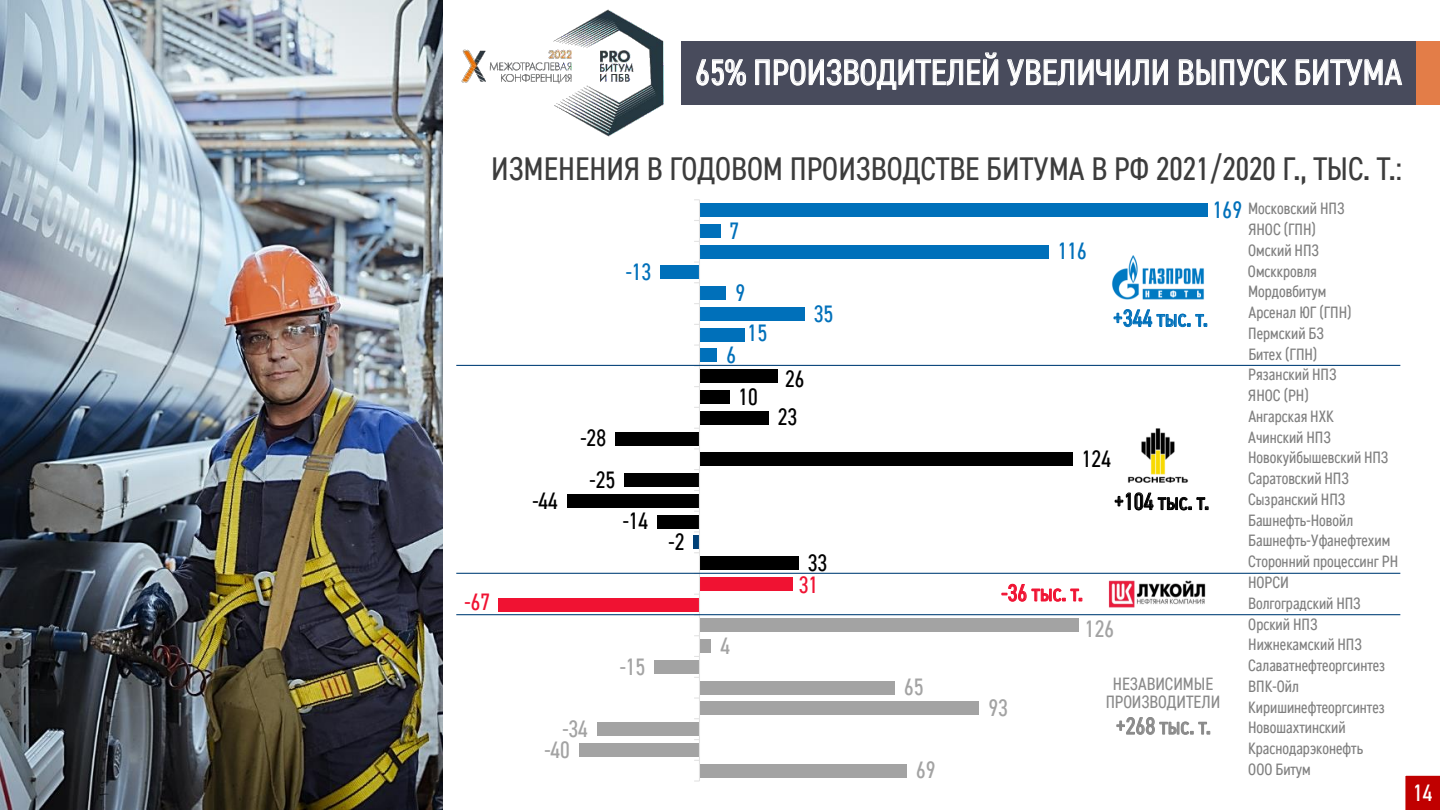
<style>
.page{position:relative;width:1440px;height:810px;background:#fff}
.page>*{position:absolute;margin:0;border:0;box-sizing:border-box;transform-origin:0 0}
.t1{font:36px "GPN DIN Condensed";color:#fff}
.t2{font:33px "GPN DIN Condensed";color:#3c3c3c}
.t3{font:24px/22.2px "GPN DIN Condensed";color:#000;text-align:center}
.t4{font:24px "GPN DIN Condensed";letter-spacing:.005em;color:#0070ba}
.t5{font:24px/20.9px "GPN DIN Condensed";color:#a3a3a3}
.t6{font:24px "GPN DIN Condensed";letter-spacing:.01em;color:#f01232}
.t7{font:24px "GPN DIN Condensed";letter-spacing:.01em;color:#8a8a8a}
.t8{font:24px "GPN DIN Condensed";color:#fff}
.t9{font:18px/18px "GPN DIN Condensed";letter-spacing:-.005em;color:#8a8a8a;text-align:center}
.t10{font:16.65px "GPN DIN Condensed";letter-spacing:-.005em;color:#808080}
.t11{font:16.5px/20.7px "GPN DIN Condensed";color:#808080}
.s1{color:#f01232}
</style>
<div class="page">
<div style="left:681px;top:41px;width:759px;height:63px;background:#484b5c"></div>
<img style="left:461px;top:9px;width:203px;height:128px">
<div style="left:1417px;top:41px;width:23px;height:63px;background:#e37d48"></div>
<img style="left:1px;top:0;width:441px;height:810px">
<div style="left:699px;top:203px;width:509px;height:14px;background:#0070ba"></div>
<div style="left:699px;top:224px;width:22px;height:14px;background:#0070ba"></div>
<div style="left:699px;top:245px;width:350px;height:14px;background:#0070ba"></div>
<div style="left:660px;top:266px;width:39px;height:13px;background:#0070ba"></div>
<div style="left:699px;top:286px;width:27px;height:14px;background:#0070ba"></div>
<div style="left:699px;top:307px;width:106px;height:14px;background:#0070ba"></div>
<div style="left:699px;top:328px;width:46px;height:14px;background:#0070ba"></div>
<div style="left:699px;top:349px;width:18px;height:13px;background:#0070ba"></div>
<div style="left:699px;top:369px;width:79px;height:14px;background:#000"></div>
<div style="left:699px;top:390px;width:31px;height:14px;background:#000"></div>
<div style="left:699px;top:411px;width:70px;height:14px;background:#000"></div>
<div style="left:615px;top:432px;width:84px;height:14px;background:#000"></div>
<div style="left:699px;top:452px;width:374px;height:14px;background:#000"></div>
<div style="left:624px;top:473px;width:75px;height:14px;background:#000"></div>
<div style="left:567px;top:494px;width:132px;height:14px;background:#000"></div>
<div style="left:657px;top:515px;width:42px;height:13px;background:#000"></div>
<div style="left:699px;top:556px;width:100px;height:14px;background:#000"></div>
<div style="left:699px;top:577px;width:94px;height:14px;background:#f01232"></div>
<div style="left:498px;top:598px;width:201px;height:13px;background:#f01232"></div>
<div style="left:699px;top:618px;width:380px;height:14px;background:#a3a3a3"></div>
<div style="left:699px;top:639px;width:12px;height:14px;background:#a3a3a3"></div>
<div style="left:654px;top:660px;width:45px;height:14px;background:#a3a3a3"></div>
<div style="left:699px;top:681px;width:196px;height:14px;background:#a3a3a3"></div>
<div style="left:699px;top:701px;width:280px;height:14px;background:#a3a3a3"></div>
<div style="left:597px;top:722px;width:102px;height:14px;background:#a3a3a3"></div>
<div style="left:579px;top:743px;width:120px;height:14px;background:#a3a3a3"></div>
<div style="left:699px;top:764px;width:208px;height:14px;background:#a3a3a3"></div>
<div style="left:693px;top:536px;width:6px;height:13px;background:#004077"></div>
<hr style="left:699px;top:200px;width:1px;height:581px;background:#e2e2e2">
<hr style="left:456px;top:365px;width:944px;height:1px;background:#003f77">
<hr style="left:456px;top:573px;width:944px;height:1px;background:#003f77">
<hr style="left:456px;top:614px;width:944px;height:1px;background:#003f77">
<img style="left:1108px;top:580px;width:98px;height:27px">
<img style="left:1127px;top:428px;width:62px;height:54px">
<img style="left:1112px;top:255px;width:92px;height:44px">
<svg style="left:1405px;top:775px;width:35px;height:35px"></svg>
<p class="t1" style="left:695px;top:48px;width:708px">65% ПРОИЗВОДИТЕЛЕЙ УВЕЛИЧИЛИ ВЫПУСК БИТУМА</p>
<p class="t2" style="left:491px;top:146px;width:912px">ИЗМЕНЕНИЯ В ГОДОВОМ ПРОИЗВОДСТВЕ БИТУМА В РФ 2021/2020 Г., ТЫС. Т.:</p>
<p class="t6" style="left:465px;top:585px;width:27px">-67</p>
<p class="t4" style="left:626px;top:256px;width:27px">-13</p>
<p class="t3" style="left:532px;top:488px;width:27px">-44</p>
<p class="t3" style="left:581px;top:426px;width:27px">-28</p>
<p class="t3" style="left:590px;top:467px;width:27px">-25</p>
<p class="t3" style="left:623px;top:509px;width:27px">-14</p>
<p class="t3" style="left:669px;top:530px;width:17px">-2</p>
<p class="t5" style="left:544px;top:717px;width:45px;text-indent:18px">-34 -40</p>
<p class="t5" style="left:620px;top:655px;width:27px">-15</p>
<p class="t4" style="left:730px;top:214px;width:11px">7</p>
<p class="t4" style="left:736px;top:277px;width:11px">9</p>
<p class="t4" style="left:727px;top:339px;width:11px">6</p>
<p class="t4" style="left:748px;top:317px;width:21px">15</p>
<p class="t3" style="left:739px;top:384px;width:21px">10</p>
<p class="t4" style="left:814px;top:297px;width:21px">35</p>
<p class="t3" style="left:785px;top:366px;width:21px">26</p>
<p class="t3" style="left:778px;top:405px;width:21px">23</p>
<p class="t5" style="left:721px;top:634px;width:11px">4</p>
<p class="t3" style="left:799px;top:550px;width:30px">33<br><span class="s1">31</span></p>
<p class="t5" style="left:904px;top:676px;width:21px">65</p>
<p class="t5" style="left:916px;top:758px;width:21px">69</p>
<p class="t4" style="left:1213px;top:194px;width:31px">169</p>
<p class="t11" style="left:1248px;top:197px;width:98px">Московский НПЗ<br>ЯНОС (ГПН)</p>
<p class="t10" style="left:1248px;top:239px;width:72px">Омский НПЗ</p>
<p class="t11" style="left:1248px;top:260px;width:105px">Омсккровля<br>Мордовбитум<br>Арсенал ЮГ (ГПН)<br>Пермский БЗ</p>
<p class="t10" style="left:1248px;top:343px;width:70px">Битех (ГПН)</p>
<p class="t11" style="left:1248px;top:364px;width:142px">Рязанский НПЗ<br>ЯНОС (РН)<br>Ангарская НХК<br>Ачинский НПЗ<br>Новокуйбышевский НПЗ<br>Саратовский НПЗ<br>Сызранский НПЗ<br>Башнефть-Новойл</p>
<p class="t10" style="left:1248px;top:530px;width:143px">Башнефть-Уфанефтехим</p>
<p class="t11" style="left:1248px;top:551px;width:152px">Сторонний процессинг РН<br>НОРСИ<br>Волгоградский НПЗ<br>Орский НПЗ<br>Нижнекамский НПЗ<br>Салаватнефтеоргсинтез<br>ВПК-Ойл<br>Киришинефтеоргсинтез</p>
<p class="t10" style="left:1248px;top:717px;width:99px">Новошахтинский</p>
<p class="t11" style="left:1248px;top:737px;width:117px">Краснодарэконефть<br>ООО Битум</p>
<p class="t4" style="left:1058px;top:235px;width:31px">116</p>
<p class="t4" style="left:1113px;top:302px;width:96px">+344 тыс. т.</p>
<p class="t3" style="left:1082px;top:447px;width:31px">124</p>
<p class="t3" style="left:1114px;top:489px;width:97px">+104 тыс. т.</p>
<p class="t6" style="left:1001px;top:577px;width:83px">-36 тыс. т.</p>
<p class="t5" style="left:1085px;top:618px;width:31px">126</p>
<p class="t9" style="left:1106px;top:674px;width:116px">НЕЗАВИСИМЫЕ<br>ПРОИЗВОДИТЕЛИ</p>
<p class="t7" style="left:1116px;top:710px;width:97px">+268 тыс. т.</p>
<p class="t5" style="left:989px;top:696px;width:21px">93</p>
<p class="t8" style="left:1413px;top:776px;width:21px">14</p>
</div>
